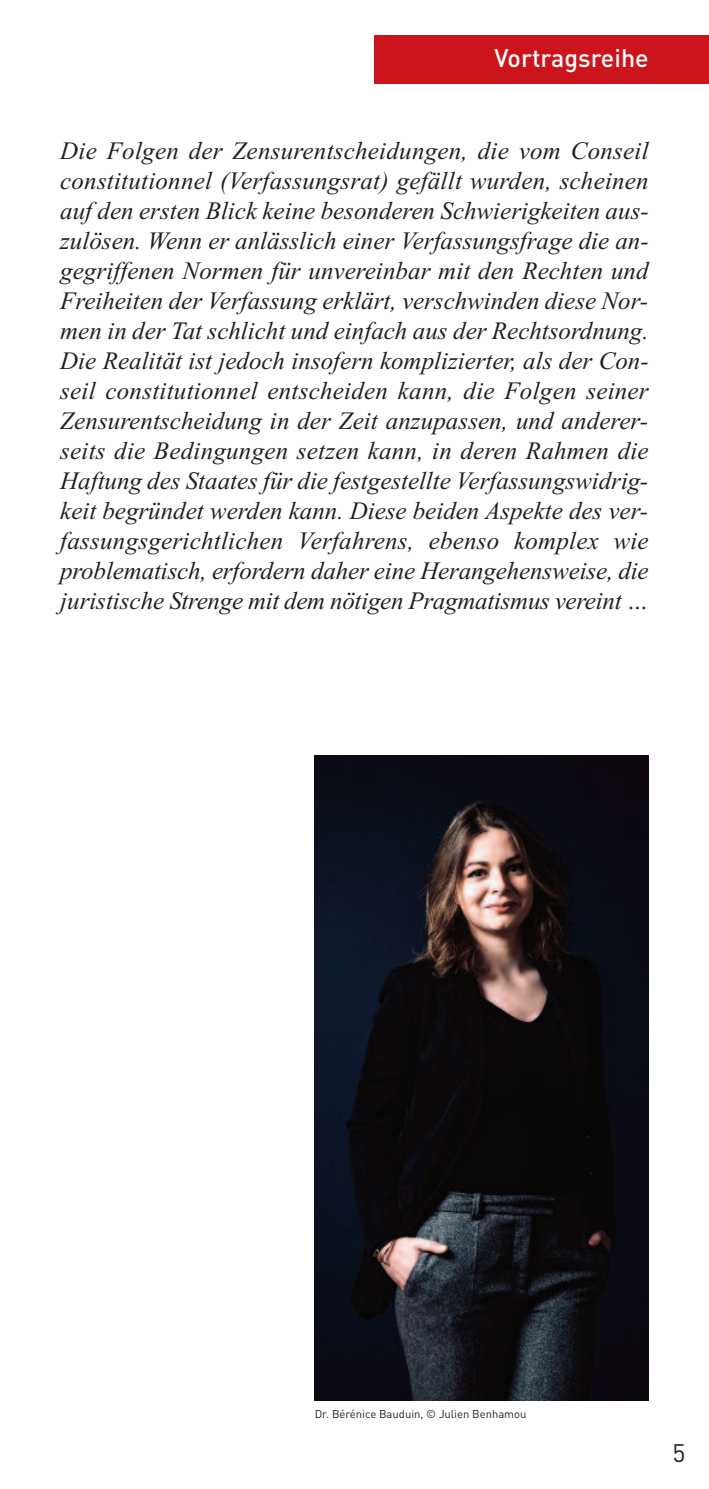
<style>
.page{position:relative;width:709px;height:1489px;background:#fff}
.page>*{position:absolute;margin:0;border:0;box-sizing:border-box;transform-origin:0 0}
.t1{font:italic 25px/30px "Times New Roman";letter-spacing:-.01em;color:#231f20;text-align:justify}
.t2{font:500 25px "DIN Offc";color:#fff}
.t3{font:25px "DIN Offc";color:#231f20}
.t4{font:11.25px "DIN Offc";color:#231f20}
</style>
<div class="page">
<div style="left:374px;top:35px;width:335px;height:49px;background:#cb141c"></div>
<img style="left:315px;top:756px;width:333px;height:644px">
<p class="t2" style="left:494px;top:42px;width:156px">Vortragsreihe</p>
<p class="t1" style="left:60px;top:135px;width:590px">Die Folgen der Zensurentscheidungen, die vom Conseil constitutionnel (Verfassungsrat) gefällt wurden, scheinen auf den ersten Blick keine besonderen Schwierigkeiten aus&shy;zulösen. Wenn er anlässlich einer Verfassungsfrage die an&shy;gegriffenen Normen für unvereinbar mit den Rechten und Freiheiten der Verfassung erklärt, verschwinden diese Nor&shy;men in der Tat schlicht und einfach aus der Rechtsordnung.<br>Die Realität ist jedoch insofern komplizierter, als der Con&shy;seil constitutionnel entscheiden kann, die Folgen seiner Zensurentscheidung in der Zeit anzupassen, und anderer&shy;seits die Bedingungen setzen kann, in deren Rahmen die Haftung des Staates für die festgestellte Verfassungswidrig&shy;keit begründet werden kann. Diese beiden Aspekte des ver&shy;fassungsgerichtlichen Verfahrens, ebenso komplex wie problematisch, erfordern daher eine Herangehensweise, die juristische Strenge mit dem nötigen Pragmatismus vereint …</p>
<p class="t4" style="left:315px;top:1406px;width:213px">Dr. Bérénice Bauduin, © Julien Benhamou</p>
<p class="t3" style="left:672px;top:1437px;width:15px">5</p>
</div>
